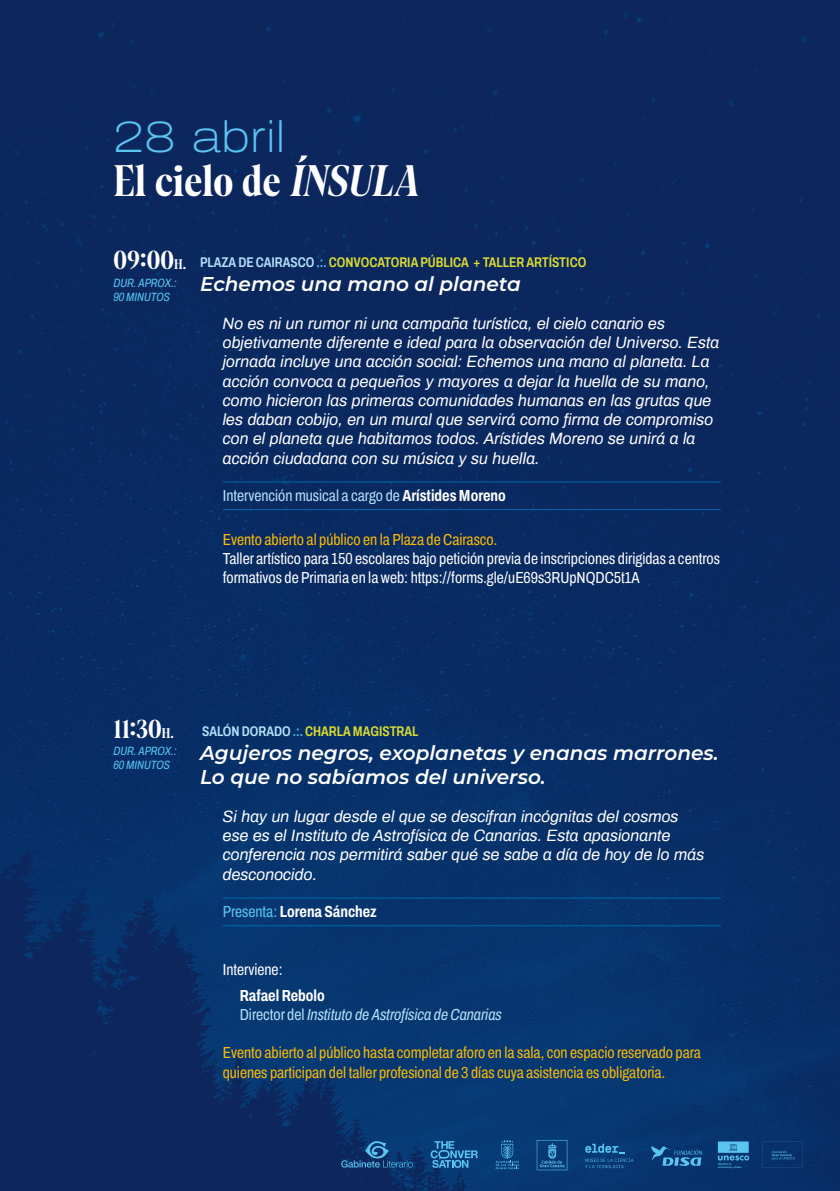
<style>
.page{position:relative;width:840px;height:1191px;background:#fff}
.page>*{position:absolute;margin:0;border:0;box-sizing:border-box;transform-origin:0 0}
.t1{font:600 44px "At King";color:#fff}
.t2{font:100 44px "Archivo Expanded";color:#5bc5f2}
.t3{font:600 26px "At King";color:#fff}
.t4{font:italic 600 20px/24px "Montserrat";color:#fff}
.t5{font:italic 16px/19.2px "Archivo";color:#fff}
.t6{font:16px/19.2px "Archivo Condensed";color:#fbba07}
.t7{font:16px/19.2px "Archivo Condensed";color:#fff}
.t8{font:italic 16px/19.2px "Archivo Condensed";color:#b5e1fa}
.t9{font:16px "Archivo Condensed";color:#b5e1fa}
.t10{font:700 16px "Archivo Condensed";color:#fff}
.t11{font:600 14px "Archivo Condensed";color:#dbdd30}
.t12{font:italic 12px/14.4px "Archivo Condensed";color:#5bc5f2}
.s1{font-style:italic}
.s2{font-size:14px}
.s3{color:#b5e1fa}
.s4{color:#5bc5f2}
.s5{font-weight:700;color:#fff}
.s6{font-weight:400;color:#5bc5f2}
.s7{font-weight:700;font-style:normal;color:#fff}
.s8{font-style:normal}
</style>
<div class="page">
<img style="left:0;top:0;width:839px;height:1191px">
<hr style="left:223px;top:481px;width:497px;height:1px;background:#0069ad">
<hr style="left:223px;top:509px;width:497px;height:1px;background:#0069ad">
<hr style="left:223px;top:897px;width:497px;height:1px;background:#0069ad">
<hr style="left:223px;top:925px;width:497px;height:1px;background:#0069ad">
<svg style="left:495px;top:1140px;width:23px;height:29px"></svg>
<svg style="left:341px;top:1141px;width:71px;height:26px;background:#174a80"></svg>
<svg style="left:430px;top:1141px;width:47px;height:26px"></svg>
<svg style="left:585px;top:1143px;width:48px;height:25px"></svg>
<svg style="left:536px;top:1140px;width:31px;height:30px"></svg>
<svg style="left:650px;top:1145px;width:51px;height:21px"></svg>
<svg style="left:717px;top:1141px;width:84px;height:27px;background:#195187"></svg>
<h1 class="t2" style="left:113px;top:113px;width:173px">28 abril</h1>
<h1 class="t1" style="left:113px;top:155px;width:315px">El cielo de <span class="s1">ÍNSULA</span></h1>
<h2 class="t3" style="left:113px;top:245px;width:74px">09:00<span class="s2">H.</span></h2>
<p class="t12" style="left:113px;top:275px;width:65px">DUR. APROX.:<br>90 MINUTOS</p>
<p class="t11" style="left:200px;top:254px;width:387px"><span class="s3">PLAZA DE CAIRASCO</span> <span class="s4">.:.</span> CONVOCATORIA PÚBLICA + TALLER ARTÍSTICO</p>
<p class="t4" style="left:200px;top:271px;width:322px">Echemos una mano al planeta</p>
<p class="t5" style="left:223px;top:314px;width:498px">No es ni un rumor ni una campaña turística, el cielo canario es objetivamente diferente e ideal para la observación del Universo. Esta jornada incluye una acción social: Echemos una mano al planeta. La acción convoca a pequeños y mayores a dejar la huella de su mano, como hicieron las primeras comunidades humanas en las grutas que les daban cobijo, en un mural que servirá como firma de compromiso con el planeta que habitamos todos. Arístides Moreno se unirá a la acción ciudadana con su música y su huella.</p>
<p class="t9" style="left:223px;top:487px;width:284px">Intervención musical a cargo de <span class="s5">Arístides Moreno</span></p>
<p class="t6" style="left:223px;top:530px;width:276px">Evento abierto al público en la Plaza de Cairasco.</p>
<p class="t7" style="left:223px;top:549px;width:498px">Taller artístico para 150 escolares bajo petición previa de inscripciones dirigidas a centros formativos de Primaria en la web: https://forms.gle/uE69s3RUpNQDC5t1A</p>
<h2 class="t3" style="left:113px;top:713px;width:62px">11:30<span class="s2">H.</span></h2>
<p class="t12" style="left:113px;top:743px;width:65px">DUR. APROX.:<br>60 MINUTOS</p>
<p class="t11" style="left:202px;top:723px;width:218px"><span class="s3">SALÓN DORADO</span><span class="s4">.:.</span> CHARLA MAGISTRAL</p>
<p class="t4" style="left:200px;top:739px;width:520px">Agujeros negros, exoplanetas y enanas marrones.<br>Lo que no sabíamos del universo.</p>
<p class="t5" style="left:223px;top:807px;width:483px">Si hay un lugar desde el que se descifran incógnitas del cosmos ese es el Instituto de Astrofísica de Canarias. Esta apasionante conferencia nos permitirá saber qué se sabe a día de hoy de lo más desconocido.</p>
<p class="t10" style="left:223px;top:903px;width:155px"><span class="s6">Presenta:</span> Lorena Sánchez</p>
<p class="t7" style="left:223px;top:959px;width:61px">Interviene:</p>
<p class="t8" style="left:240px;top:985px;width:263px"><span class="s7">Rafael Rebolo<br></span><span class="s8">Director del</span> Instituto de Astrofísica de Canarias</p>
<p class="t6" style="left:223px;top:1043px;width:479px">Evento abierto al público hasta completar aforo en la sala, con espacio reservado para quienes participan del taller profesional de 3 días cuya asistencia es obligatoria.</p>
</div>
